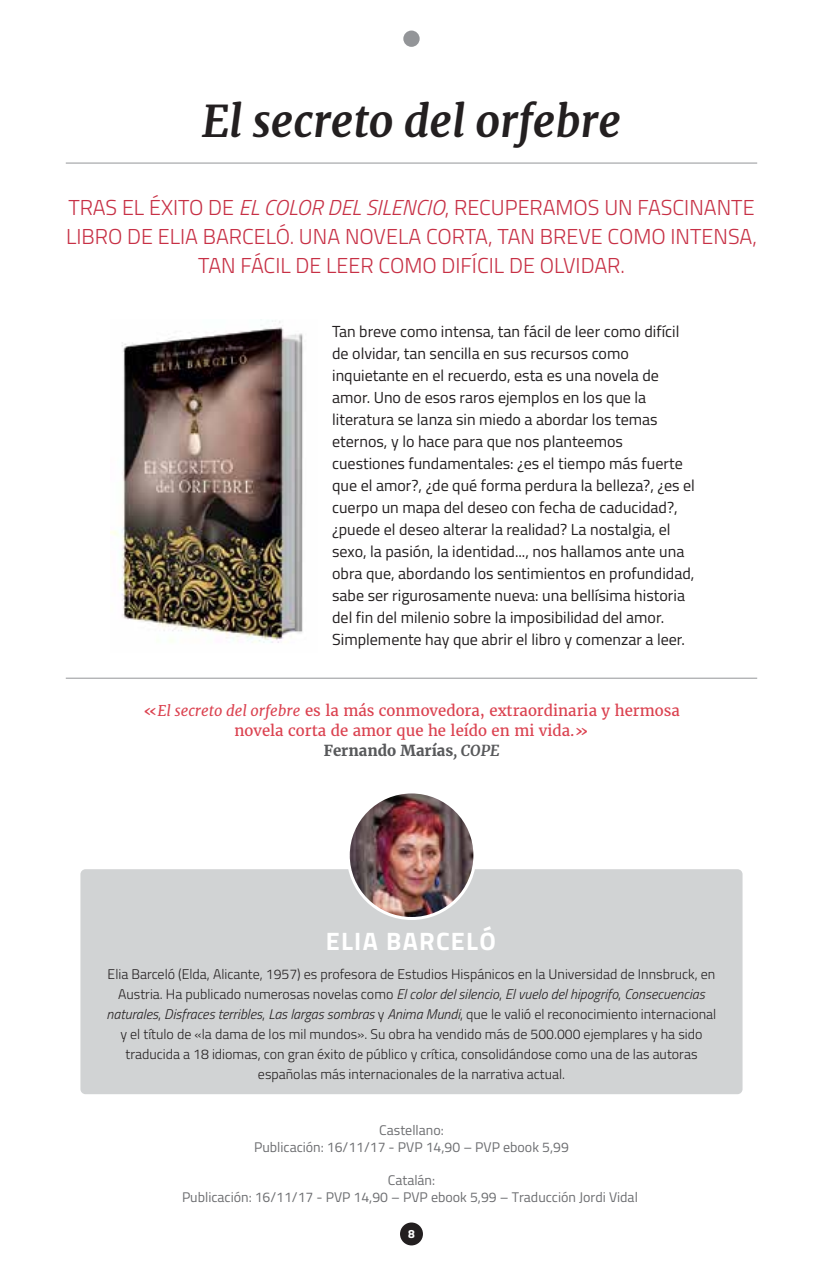
<style>
.page{position:relative;width:823px;height:1276px;background:#fff}
.page>*{position:absolute;margin:0;border:0;box-sizing:border-box;transform-origin:0 0}
.t1{font:italic 700 43.2px "Merriweather";color:#231f20}
.t2{font:700 25.2px "Titillium";letter-spacing:.05em;color:#fff}
.t3{font:300 21.6px/28.8px "Titillium";color:#c73045;text-align:center}
.t4{font:16px/22px "Titillium";color:#231f20}
.t5{font:15px/20px "Merriweather";color:#db4250;text-align:center}
.t6{font:300 14px/20px "Titillium";color:#231f20;text-align:center}
.t7{font:14px/16.8px "Titillium";color:#6d6e71;text-align:center}
.t8{font:700 12px "Titillium";color:#fff}
.s1{font-style:italic}
.s2{font-weight:700;color:#58595b}
.s3{font-weight:700;font-style:italic;color:#58595b}
</style>
<div class="page">
<img style="left:111px;top:320px;width:192px;height:323px">
<div style="left:400px;top:1222px;width:22px;height:23px;background:#231f20;border-radius:50%"></div>
<hr style="left:66px;top:163px;width:690px;height:1px;background:#939598">
<hr style="left:66px;top:678px;width:690px;height:1px;background:#939598">
<div style="left:403px;top:31px;width:16px;height:16px;background:#939598;border-radius:50%"></div>
<div style="left:80px;top:869px;width:662px;height:225px;background:#d1d3d4;border-radius:5px"></div>
<img style="left:350px;top:794px;width:124px;height:123px">
<div style="left:346px;top:790px;width:130px;height:130px;border:3px solid #fff;border-radius:50%"></div>
<h1 class="t1" style="left:202px;top:95px;width:420px">El secreto del orfebre</h1>
<h3 class="t3" style="left:66px;top:192px;width:692px">TRAS EL ÉXITO DE <span class="s1">EL COLOR DEL SILENCIO</span>, RECUPERAMOS UN FASCINANTE<br>LIBRO DE ELIA BARCELÓ. UNA NOVELA CORTA, TAN BREVE COMO INTENSA,<br>TAN FÁCIL DE LEER COMO DIFÍCIL DE OLVIDAR.</h3>
<p class="t4" style="left:332px;top:320px;width:364px">Tan breve como intensa, tan fácil de leer como difícil de olvidar, tan sencilla en sus recursos como inquietante en el recuerdo, esta es una novela de amor. Uno de esos raros ejemplos en los que la literatura se lanza sin miedo a abordar los temas eternos, y lo hace para que nos planteemos cuestiones fundamentales: ¿es el tiempo más fuerte que el amor?, ¿de qué forma perdura la belleza?, ¿es el cuerpo un mapa del deseo con fecha de caducidad?, ¿puede el deseo alterar la realidad? La nostalgia, el sexo, la pasión, la identidad..., nos hallamos ante una obra que, abordando los sentimientos en profundidad, sabe ser rigurosamente nueva: una bellísima historia del fin del milenio sobre la imposibilidad del amor.<br>Simplemente hay que abrir el libro y comenzar a leer.</p>
<p class="t5" style="left:143px;top:701px;width:537px">«<span class="s1">El secreto del orfebre</span> es la más conmovedora, extraordinaria y hermosa novela corta de amor que he leído en mi vida.»<br><span class="s2">Fernando Marías</span><span class="s3">, COPE</span></p>
<h2 class="t2" style="left:326px;top:921px;width:171px">ELIA BARCELÓ</h2>
<p class="t6" style="left:106px;top:963px;width:611px">Elia Barceló (Elda, Alicante, 1957) es profesora de Estudios Hispánicos en la Universidad de Innsbruck, en Austria. Ha publicado numerosas novelas como <span class="s1">El color del silencio</span>, <span class="s1">El vuelo del hipogrifo</span>, <span class="s1">Consecuencias naturales</span>, <span class="s1">Disfraces terribles</span>, <span class="s1">Las largas sombras</span> y <span class="s1">Anima Mundi</span>, que le valió el reconocimiento internacional y el título de «la dama de los mil mundos». Su obra ha vendido más de 500.000 ejemplares y ha sido traducida a 18 idiomas, con gran éxito de público y crítica, consolidándose como una de las autoras españolas más internacionales de la narrativa actual.</p>
<p class="t7" style="left:254px;top:1121px;width:316px">Castellano:<br>Publicación: 16/11/17 - PVP 14,90 – PVP ebook 5,99</p>
<p class="t7" style="left:182px;top:1171px;width:457px">Catalán:<br>Publicación: 16/11/17 - PVP 14,90 – PVP ebook 5,99 – Traducción Jordi Vidal</p>
<p class="t8" style="left:408px;top:1224px;width:8px">8</p>
</div>
